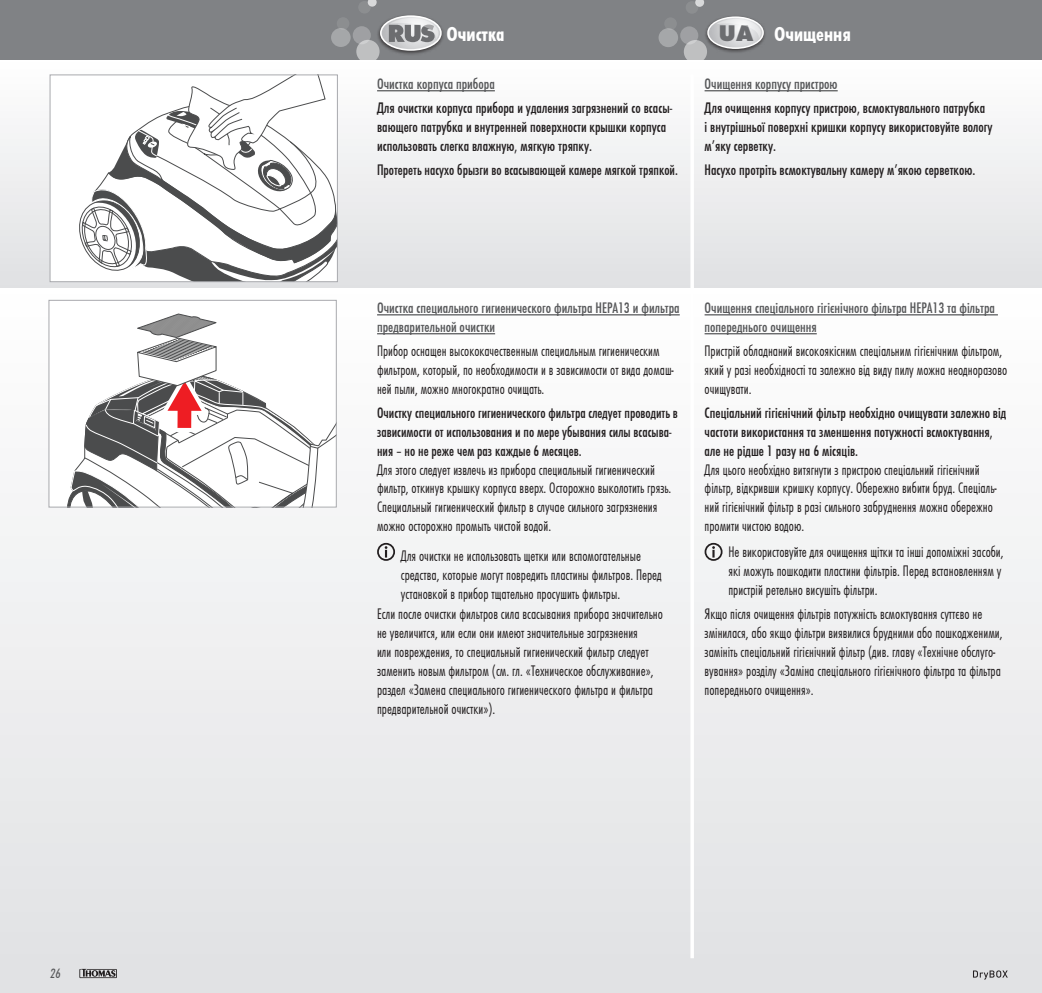
<style>
.page{position:relative;width:1042px;height:993px;background:#fff}
.page>*{position:absolute;margin:0;border:0;box-sizing:border-box;transform-origin:0 0}
.t1{font:800 23.45px "Function";color:#6c6d70}
.t2{font:700 21px "Futura Con";color:#fff}
.t3{font:300 15.75px/18.9px "Futura Con";color:#231f20}
.t4{font:500 15.75px/18.9px "Futura Con";color:#231f20}
.t5{font:500 15.75px/18.9px "Futura Con";color:#57585a}
.t6{font:italic 500 14px "Futura Con";color:#57585a}
</style>
<div class="page">
<div style="left:0;top:0;width:1042px;height:61px;background:#808285"></div>
<div style="left:0;top:61px;width:1042px;height:227px;background:linear-gradient(to bottom,#fefefe,#e0e1e3)"></div>
<div style="left:0;top:291px;width:1042px;height:701px;background:linear-gradient(to bottom,#fdfdfd,#e1e2e4)"></div>
<svg style="left:368px;top:0;width:9px;height:7px"></svg>
<div style="left:331px;top:28px;width:20px;height:19px;background:#a5a7a9;border-radius:50%"></div>
<div style="left:337px;top:17px;width:12px;height:13px;background:#8c8e90;border-radius:50%"></div>
<div style="left:358px;top:1px;width:13px;height:13px;background:#8c8e90;border-radius:50%"></div>
<div style="left:353px;top:26px;width:18px;height:18px;background:#9fa0a3;border-radius:50%"></div>
<svg style="left:356px;top:40px;width:23px;height:23px"></svg>
<svg style="left:695px;top:0;width:9px;height:7px"></svg>
<div style="left:658px;top:28px;width:20px;height:19px;background:#a5a7a9;border-radius:50%"></div>
<div style="left:664px;top:17px;width:13px;height:13px;background:#8c8e90;border-radius:50%"></div>
<div style="left:686px;top:1px;width:12px;height:13px;background:#8c8e90;border-radius:50%"></div>
<div style="left:680px;top:26px;width:18px;height:18px;background:#9fa0a3;border-radius:50%"></div>
<svg style="left:684px;top:40px;width:23px;height:23px"></svg>
<hr style="left:704px;top:90px;width:134px;height:1px;background:#57585a">
<hr style="left:704px;top:314px;width:294px;height:1px;background:#57585a">
<hr style="left:704px;top:333px;width:113px;height:1px;background:#57585a">
<div style="left:704px;top:542px;width:18px;height:18px;border:2px solid #231f20;border-radius:50%"></div>
<svg style="left:712px;top:546px;width:3px;height:11px"></svg>
<div style="left:376px;top:13px;width:69px;height:43px;background:#231f20;opacity:.75"></div>
<svg style="left:381px;top:16px;width:60px;height:34px;background:#abacae"></svg>
<hr style="left:377px;top:90px;width:118px;height:1px;background:#57585a">
<hr style="left:377px;top:314px;width:303px;height:1px;background:#57585a">
<hr style="left:377px;top:333px;width:118px;height:1px;background:#57585a">
<div style="left:377px;top:542px;width:18px;height:18px;border:2px solid #231f20;border-radius:50%"></div>
<svg style="left:385px;top:546px;width:2px;height:11px"></svg>
<div style="left:704px;top:15px;width:63px;height:39px;background:#231f20;opacity:.75"></div>
<div style="left:707px;top:16px;width:57px;height:33px;border:1px solid #fff;border-radius:50%"></div>
<svg style="left:708px;top:17px;width:55px;height:31px;background:#cdcdcf"></svg>
<div style="left:49px;top:300px;width:287px;height:207px;background:#fff"></div>
<svg style="left:67px;top:313px;width:268px;height:192px"></svg>
<div style="left:49px;top:300px;width:288px;height:207px;border:1px solid #a8a9ad"></div>
<div style="left:50px;top:75px;width:287px;height:206px;background:#fff"></div>
<svg style="left:79px;top:76px;width:257px;height:204px"></svg>
<div style="left:50px;top:74px;width:288px;height:208px;border:1px solid #a8a9ad"></div>
<hr style="left:690px;top:74px;width:4px;height:883px;background:#fff">
<svg style="left:79px;top:968px;width:38px;height:9px"></svg>
<svg style="left:973px;top:970px;width:35px;height:9px"></svg>
<p class="t6" style="left:50px;top:963px;width:12px">26</p>
<h2 class="t2" style="left:446px;top:19px;width:59px">Очистка</h2>
<h1 class="t1" style="left:718px;top:19px;width:36px">UA</h1>
<h2 class="t2" style="left:774px;top:19px;width:78px">Очищення</h2>
<p class="t5" style="left:377px;top:74px;width:119px">Очистка корпуса прибора</p>
<p class="t4" style="left:377px;top:98px;width:297px">Для очистки корпуса прибора и удаления загрязнений со всасы&shy;вающего патрубка и внутренней поверхности крышки корпуса использовать слегка влажную, мягкую тряпку.</p>
<p class="t4" style="left:377px;top:159px;width:302px">Протереть насухо брызги во всасывающей камере мягкой тряпкой.</p>
<p class="t5" style="left:704px;top:74px;width:135px">Очищення корпусу пристрою</p>
<p class="t4" style="left:704px;top:98px;width:290px">Для очищення корпусу пристрою, всмоктувального патрубка<br>і внутрішньої поверхні кришки корпусу використовуйте вологу м’яку серветку.</p>
<p class="t4" style="left:704px;top:159px;width:272px">Насухо протріть всмоктувальну камеру м’якою серветкою.</p>
<p class="t5" style="left:377px;top:298px;width:304px">Очистка специального гигиенического фильтра HEPA13 и фильтра предварительной очистки</p>
<p class="t3" style="left:377px;top:340px;width:298px">Прибор оснащен высококачественным специальным гигиеническим фильтром, который, по необходимости и в зависимости от вида домаш&shy;ней пыли, можно многократно очищать.</p>
<p class="t4" style="left:377px;top:402px;width:302px">Очистку специального гигиенического фильтра следует проводить в зависимости от использования и по мере убывания силы всасыва&shy;ния – но не реже чем раз каждые 6 месяцев.</p>
<p class="t3" style="left:377px;top:459px;width:296px">Для этого следует извлечь из прибора специальный гигиенический фильтр, откинув крышку корпуса вверх. Осторожно выколотить грязь.<br>Специальный гигиенический фильтр в случае сильного загрязнения можно осторожно промыть чистой водой.</p>
<p class="t3" style="left:401px;top:545px;width:262px">Для очистки не использовать щетки или вспомогательные средства, которые могут повредить пластины фильтров. Перед установкой в прибор тщательно просушить фильтры.</p>
<p class="t3" style="left:377px;top:603px;width:287px">Если после очистки фильтров сила всасывания прибора значительно не увеличится, или если они имеют значительные загрязнения<br>или повреждения, то специальный гигиенический фильтр следует заменить новым фильтром (см. гл. «Техническое обслуживание», раздел «Замена специального гигиенического фильтра и фильтра предварительной очистки»).</p>
<p class="t5" style="left:704px;top:298px;width:292px">Очищення спеціального гігієнічного фільтра HEPA13 та фільтра попереднього очищення</p>
<p class="t3" style="left:704px;top:340px;width:304px">Пристрій обладнаний високоякісним спеціальним гігієнічним фільтром, який у разі необхідності та залежно від виду пилу можна неодноразово очищувати.</p>
<p class="t4" style="left:704px;top:402px;width:303px">Спеціальний гігієнічний фільтр необхідно очищувати залежно від частоти використання та зменшення потужності всмоктування, але не рідше 1 разу на 6 місяців.</p>
<p class="t3" style="left:704px;top:459px;width:294px">Для цього необхідно витягнути з пристрою спеціальний гігієнічний фільтр, відкривши кришку корпусу. Обережно вибити бруд. Спеціаль&shy;ний гігієнічний фільтр в разі сильного забруднення можна обережно промити чистою водою.</p>
<p class="t3" style="left:728px;top:542px;width:277px">Не використовуйте для очищення щітки та інші допоміжні засоби, які можуть пошкодити пластини фільтрів. Перед встановленням у пристрій ретельно висушіть фільтри.</p>
<p class="t3" style="left:704px;top:603px;width:299px">Якщо після очищення фільтрів потужність всмоктування суттєво не змінилася, або якщо фільтри виявилися брудними або пошкодженими, замініть спеціальний гігієнічний фільтр (див. главу «Технічне обслуго&shy;вування» розділу «Заміна спеціального гігієнічного фільтра та фільтра попереднього очищення».</p>
</div>
